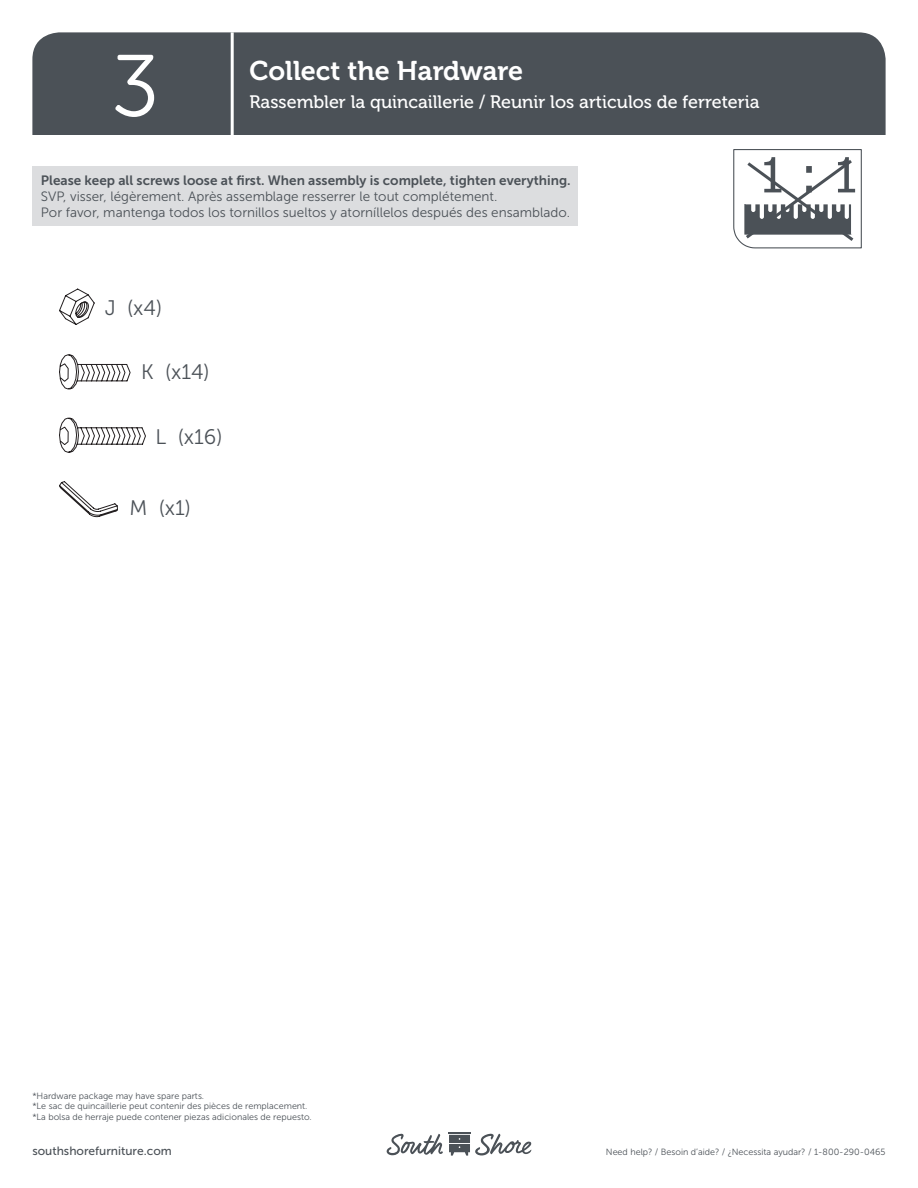
<style>
.page{position:relative;width:918px;height:1188px;background:#fff}
.page>*{position:absolute;margin:0;border:0;box-sizing:border-box;transform-origin:0 0}
.t1{font:87px "Museo Sans Rounded 300";color:#fff}
.t2{font:27px "Museo 700";color:#fff}
.t3{font:21px "Museo Sans 300";color:#4b5157}
.t4{font:18px "Museo 500";color:#fff}
.t5{font:13.5px/16.2px "Museo Sans 300";color:#4b5157}
.t6{font:13.5px "Museo Sans 700";color:#4b5157}
.t7{font:12px "Museo Sans 500";color:#4b5157}
.t8{font:9px/10.8px "Museo Sans 300";color:#4b5157}
</style>
<div class="page">
<div style="left:32px;top:32px;width:854px;height:103px;background:#4b5157"></div>
<hr style="left:231px;top:32px;width:3px;height:103px;background:#fff">
<svg style="left:386px;top:1133px;width:145px;height:23px"></svg>
<svg style="left:733px;top:149px;width:129px;height:100px"></svg>
<svg style="left:59px;top:288px;width:36px;height:37px"></svg>
<svg style="left:59px;top:354px;width:72px;height:36px"></svg>
<svg style="left:59px;top:417px;width:87px;height:36px"></svg>
<svg style="left:59px;top:481px;width:59px;height:36px"></svg>
<div style="left:32px;top:167px;width:546px;height:59px;background:#dcdddf"></div>
<h1 class="t1" style="left:112px;top:39px;width:50px">3</h1>
<h2 class="t2" style="left:249px;top:55px;width:275px">Collect the Hardware</h2>
<h3 class="t4" style="left:249px;top:92px;width:512px">Rassembler la quincaillerie / Reunir los articulos de ferreteria</h3>
<h3 class="t6" style="left:41px;top:172px;width:531px">Please keep all screws loose at first. When assembly is complete, tighten everything.</h3>
<h3 class="t5" style="left:41px;top:188px;width:531px">SVP, visser, légèrement. Après assemblage resserrer le tout complétement.<br>Por favor, mantenga todos los tornillos sueltos y atorníllelos después des ensamblado.</h3>
<h3 class="t3" style="left:105px;top:296px;width:59px">J (x4)</h3>
<h3 class="t3" style="left:141px;top:361px;width:70px">K (x14)</h3>
<h3 class="t3" style="left:156px;top:425px;width:68px">L (x16)</h3>
<h3 class="t3" style="left:130px;top:497px;width:63px">M (x1)</h3>
<p class="t8" style="left:32px;top:1090px;width:281px">*Hardware package may have spare parts.<br>*Le sac de quincaillerie peut contenir des pièces de remplacement. *La bolsa de herraje puede contener piezas adicionales de repuesto.</p>
<h3 class="t7" style="left:32px;top:1145px;width:141px">southshorefurniture.com</h3>
<p class="t8" style="left:606px;top:1147px;width:281px">Need help? / Besoin d’aide? / ¿Necessita ayudar? / 1-800-290-0465</p>
</div>
